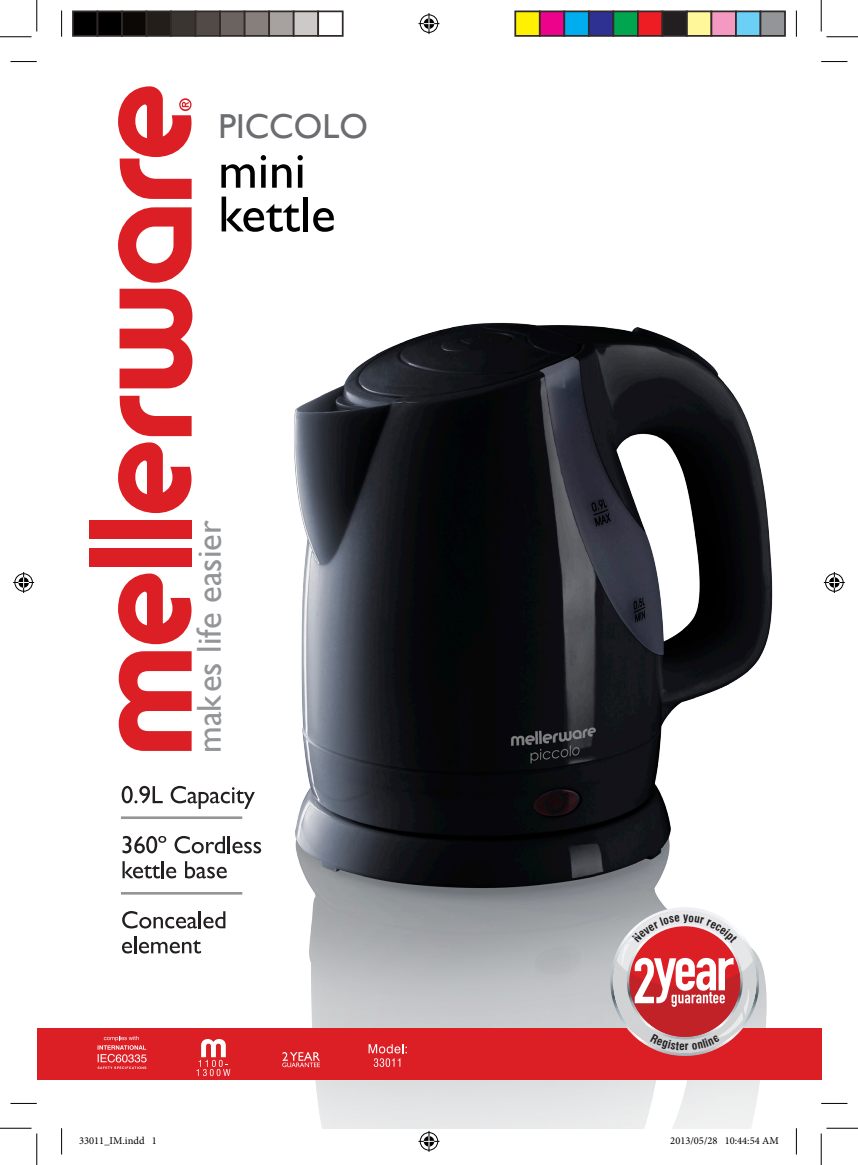
<style>
.page{position:relative;width:858px;height:1165px;background:#fff}
.page>*{position:absolute;margin:0;border:0;box-sizing:border-box;transform-origin:0 0}
.t1{font:51.1px/43.8px "Gill Sans";color:#000}
.t2{font:34.65px "Gill Sans";color:#6c6d70}
.t3{font:34.48px "Gill Sans";color:#939598}
.t4{font:10.5px "Minion Pro";color:#000}
</style>
<div class="page">
<img style="left:294px;top:322px;width:479px;height:806px">
<div style="left:37px;top:1028px;width:784px;height:52px;background:#db1f25"></div>
<svg style="left:118px;top:207px;width:73px;height:76px"></svg>
<div style="left:89px;top:548px;width:102px;height:19px;background:#db1f25"></div>
<div style="left:89px;top:520px;width:102px;height:19px;background:#db1f25"></div>
<svg style="left:119px;top:289px;width:73px;height:99px"></svg>
<svg style="left:119px;top:651px;width:72px;height:100px"></svg>
<svg style="left:118px;top:573px;width:73px;height:71px"></svg>
<svg style="left:120px;top:396px;width:71px;height:40px"></svg>
<svg style="left:118px;top:442px;width:73px;height:71px"></svg>
<svg style="left:118px;top:86px;width:73px;height:113px"></svg>
<hr style="left:121px;top:816px;width:121px;height:3px;background:#939598">
<hr style="left:121px;top:892px;width:121px;height:3px;background:#939598">
<svg style="left:122px;top:786px;width:41px;height:17px"></svg>
<svg style="left:171px;top:786px;width:84px;height:23px"></svg>
<svg style="left:122px;top:836px;width:44px;height:17px"></svg>
<svg style="left:174px;top:836px;width:87px;height:17px"></svg>
<svg style="left:122px;top:861px;width:38px;height:17px"></svg>
<hr style="left:161px;top:861px;width:3px;height:17px;background:#231f20">
<svg style="left:166px;top:867px;width:10px;height:11px"></svg>
<svg style="left:185px;top:861px;width:42px;height:17px"></svg>
<svg style="left:122px;top:911px;width:103px;height:17px"></svg>
<svg style="left:122px;top:936px;width:79px;height:17px"></svg>
<svg style="left:98px;top:1036px;width:48px;height:33px"></svg>
<svg style="left:368px;top:1044px;width:39px;height:23px"></svg>
<svg style="left:196px;top:1039px;width:34px;height:37px"></svg>
<svg style="left:282px;top:1052px;width:38px;height:15px"></svg>
<svg style="left:10px;top:61px;width:27px;height:1px"></svg>
<svg style="left:821px;top:61px;width:26px;height:1px"></svg>
<svg style="left:10px;top:1103px;width:27px;height:1px"></svg>
<svg style="left:821px;top:1103px;width:26px;height:1px"></svg>
<svg style="left:61px;top:11px;width:1px;height:26px"></svg>
<svg style="left:61px;top:1128px;width:1px;height:26px"></svg>
<svg style="left:795px;top:11px;width:1px;height:26px"></svg>
<svg style="left:795px;top:1128px;width:1px;height:26px"></svg>
<hr style="left:0;top:36px;width:32px;height:1px;background:#000">
<hr style="left:826px;top:36px;width:31px;height:1px;background:#000">
<hr style="left:0;top:1128px;width:32px;height:1px;background:#000">
<hr style="left:826px;top:1128px;width:31px;height:1px;background:#000">
<hr style="left:36px;top:0;width:1px;height:32px;background:#000">
<hr style="left:36px;top:1133px;width:1px;height:32px;background:#000">
<hr style="left:820px;top:0;width:1px;height:32px;background:#000">
<hr style="left:820px;top:1133px;width:1px;height:32px;background:#000">
<svg style="left:418px;top:13px;width:21px;height:21px"></svg>
<svg style="left:418px;top:1131px;width:21px;height:21px"></svg>
<svg style="left:13px;top:572px;width:21px;height:21px"></svg>
<svg style="left:823px;top:572px;width:21px;height:21px"></svg>
<div style="left:73px;top:11px;width:24px;height:25px;background:#000"></div>
<div style="left:72px;top:10px;width:26px;height:27px;border:2px solid #302a28"></div>
<div style="left:97px;top:11px;width:25px;height:25px;background:#000"></div>
<div style="left:97px;top:10px;width:26px;height:27px;border:2px solid #302a28"></div>
<div style="left:122px;top:11px;width:24px;height:25px;background:#0c0806"></div>
<div style="left:121px;top:10px;width:26px;height:27px;border:2px solid #302a28"></div>
<div style="left:146px;top:11px;width:25px;height:25px;background:#241e1b"></div>
<div style="left:146px;top:10px;width:26px;height:27px;border:2px solid #302a28"></div>
<div style="left:171px;top:11px;width:24px;height:25px;background:#3b3532"></div>
<div style="left:170px;top:10px;width:26px;height:27px;border:2px solid #302a28"></div>
<div style="left:195px;top:11px;width:25px;height:25px;background:#524a47"></div>
<div style="left:195px;top:10px;width:26px;height:27px;border:2px solid #302a28"></div>
<div style="left:220px;top:11px;width:24px;height:25px;background:#6b6360"></div>
<div style="left:219px;top:10px;width:26px;height:27px;border:2px solid #302a28"></div>
<div style="left:244px;top:11px;width:25px;height:25px;background:#867f7c"></div>
<div style="left:244px;top:10px;width:26px;height:27px;border:2px solid #302a28"></div>
<div style="left:269px;top:11px;width:24px;height:25px;background:#a7a2a0"></div>
<div style="left:268px;top:10px;width:26px;height:27px;border:2px solid #302a28"></div>
<div style="left:293px;top:11px;width:25px;height:25px;background:#cdc9c8"></div>
<div style="left:293px;top:10px;width:26px;height:27px;border:2px solid #302a28"></div>
<div style="left:317px;top:10px;width:26px;height:27px;border:2px solid #302a28"></div>
<div style="left:515px;top:11px;width:24px;height:25px;background:#fff101"></div>
<div style="left:514px;top:10px;width:26px;height:27px;border:2px solid #302a28"></div>
<div style="left:539px;top:11px;width:25px;height:25px;background:#ed028c"></div>
<div style="left:538px;top:10px;width:27px;height:27px;border:2px solid #302a28"></div>
<div style="left:564px;top:11px;width:24px;height:25px;background:#00aeef"></div>
<div style="left:563px;top:10px;width:26px;height:27px;border:2px solid #302a28"></div>
<div style="left:588px;top:11px;width:25px;height:25px;background:#2e3092"></div>
<div style="left:587px;top:10px;width:27px;height:27px;border:2px solid #302a28"></div>
<div style="left:613px;top:11px;width:24px;height:25px;background:#00a54f"></div>
<div style="left:612px;top:10px;width:26px;height:27px;border:2px solid #302a28"></div>
<div style="left:637px;top:11px;width:25px;height:25px;background:#ee1d23"></div>
<div style="left:636px;top:10px;width:27px;height:27px;border:2px solid #302a28"></div>
<div style="left:662px;top:11px;width:24px;height:25px;background:#231f20"></div>
<div style="left:661px;top:10px;width:26px;height:27px;border:2px solid #302a28"></div>
<div style="left:686px;top:11px;width:25px;height:25px;background:#fff79a"></div>
<div style="left:685px;top:10px;width:27px;height:27px;border:2px solid #302a28"></div>
<div style="left:711px;top:11px;width:24px;height:25px;background:#f499c2"></div>
<div style="left:710px;top:10px;width:26px;height:27px;border:2px solid #302a28"></div>
<div style="left:735px;top:11px;width:25px;height:25px;background:#6bcff6"></div>
<div style="left:734px;top:10px;width:27px;height:27px;border:2px solid #302a28"></div>
<div style="left:760px;top:11px;width:24px;height:25px;background:#939598"></div>
<div style="left:759px;top:10px;width:26px;height:27px;border:2px solid #302a28"></div>
<svg style="left:725px;top:1081px;width:48px;height:48px"></svg>
<svg style="left:610px;top:907px;width:148px;height:149px"></svg>
<h2 class="t2" style="left:218px;top:107px;width:151px">PICCOLO</h2>
<h1 class="t1" style="left:218px;top:150px;width:119px">mini kettle</h1>
<h3 class="t3" style="left:189px;top:753px;width:234px;rotate:-90deg">makes life easier</h3>
<p class="t4" style="left:79px;top:1133px;width:79px">33011_IM.indd 1</p>
<p class="t4" style="left:670px;top:1133px;width:110px">2013/05/28 10:44:54 AM</p>
</div>
